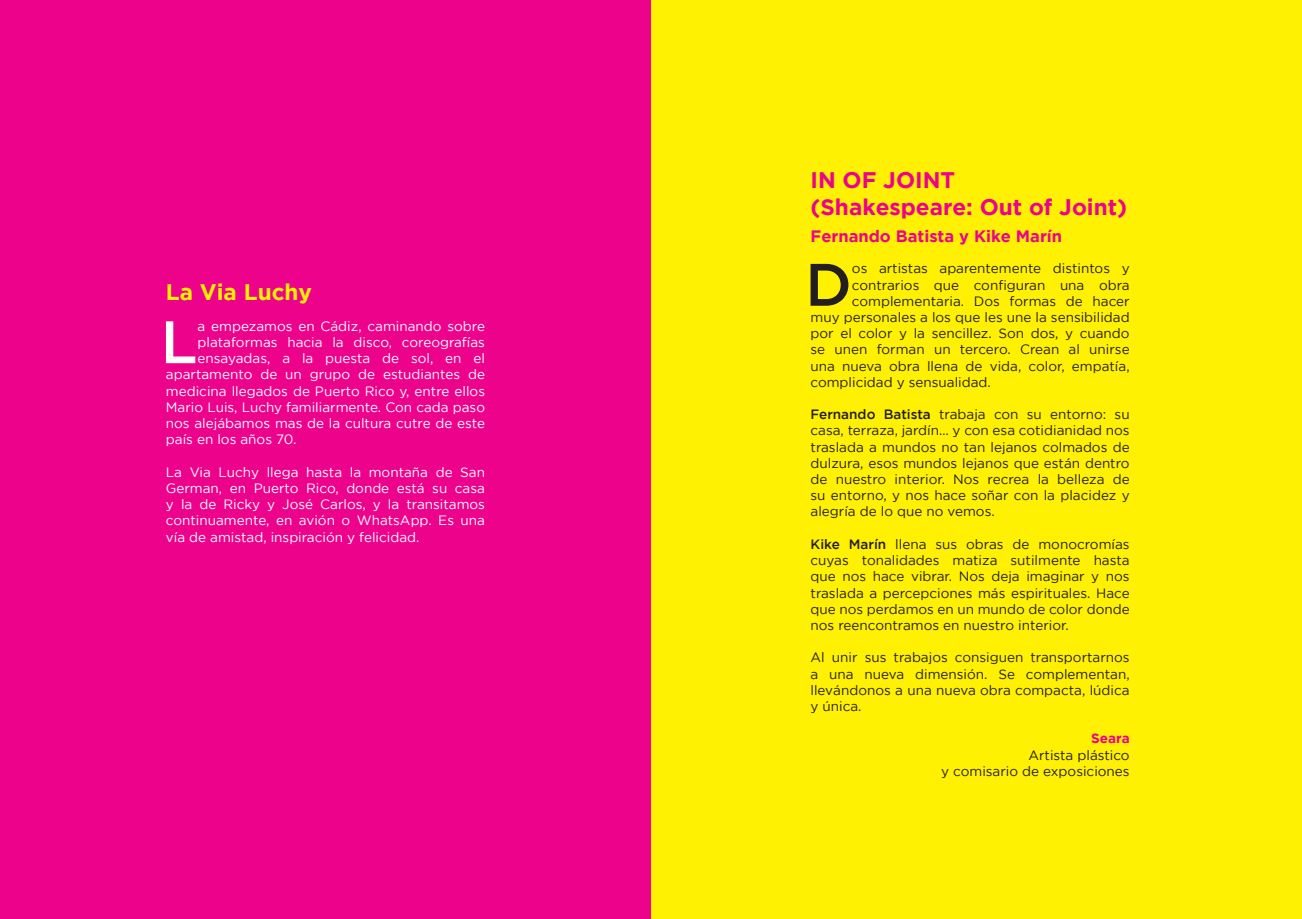
<style>
.page{position:relative;width:1302px;height:919px;background:#fff}
.page>*{position:absolute;margin:0;border:0;box-sizing:border-box;transform-origin:0 0}
.t1{font:500 59.85px "Gotham";color:#fff}
.t2{font:500 59.85px "Gotham";color:#231f20}
.t3{font:700 22.5px/27px "Gotham";color:#ed028c}
.t4{font:700 22.5px "Gotham";color:#fff101}
.t5{font:700 16.5px "Gotham";color:#ed028c}
.t6{font:13.5px/16.2px "Gotham";color:#231f20;text-align:justify}
.t7{font:13.5px/16.2px "Gotham";color:#fff;text-align:justify}
.t8{font:700 13.5px "Gotham";color:#ed028c}
.s1{font-weight:500}
</style>
<div class="page">
<div style="left:0;top:0;width:651px;height:918px;background:#ed028c"></div>
<div style="left:651px;top:0;width:650px;height:918px;background:#fff101"></div>
<h2 class="t4" style="left:166px;top:279px;width:148px">La Via Luchy</h2>
<h1 class="t1" style="left:160px;top:308px;width:39px">L</h1>
<p class="t7" style="left:197px;top:317px;width:289px">a empezamos en Cádiz, caminando sobre</p>
<p class="t7" style="left:197px;top:334px;width:289px">plataformas hacia la disco, coreografías</p>
<p class="t7" style="left:197px;top:350px;width:289px">ensayadas, a la puesta de sol, en el</p>
<p class="t7" style="left:166px;top:366px;width:320px">apartamento de un grupo de estudiantes de</p>
<p class="t7" style="left:166px;top:382px;width:320px">medicina llegados de Puerto Rico y, entre ellos</p>
<p class="t7" style="left:166px;top:398px;width:320px">Mario Luis, Luchy familiarmente. Con cada paso</p>
<p class="t7" style="left:166px;top:415px;width:320px">nos alejábamos mas de la cultura cutre de este</p>
<p class="t7" style="left:166px;top:431px;width:132px">país en los años 70.</p>
<p class="t7" style="left:166px;top:463px;width:320px">La Via Luchy llega hasta la montaña de San German, en Puerto Rico, donde está su casa y la de Ricky y José Carlos, y la transitamos continuamente, en avión o WhatsApp. Es una vía de amistad, inspiración y felicidad.</p>
<h2 class="t3" style="left:810px;top:166px;width:318px">IN OF JOINT<br>(Shakespeare: Out of Joint)</h2>
<p class="t5" style="left:810px;top:227px;width:253px">Fernando Batista y Kike Marín</p>
<h1 class="t2" style="left:805px;top:250px;width:48px">D</h1>
<p class="t6" style="left:851px;top:260px;width:279px">os artistas aparentemente distintos y</p>
<p class="t6" style="left:851px;top:276px;width:279px">contrarios que configuran una obra</p>
<p class="t6" style="left:851px;top:292px;width:279px">complementaria. Dos formas de hacer</p>
<p class="t6" style="left:810px;top:309px;width:320px">muy personales a los que les une la sensibilidad</p>
<p class="t6" style="left:810px;top:325px;width:320px">por el color y la sencillez. Son dos, y cuando</p>
<p class="t6" style="left:810px;top:341px;width:320px">se unen forman un tercero. Crean al unirse</p>
<p class="t6" style="left:810px;top:357px;width:320px">una nueva obra llena de vida, color, empatía,</p>
<p class="t6" style="left:810px;top:373px;width:182px">complicidad y sensualidad.</p>
<p class="t6" style="left:810px;top:406px;width:320px"><span class="s1">Fernando Batista</span> trabaja con su entorno: su casa, terraza, jardín… y con esa cotidianidad nos traslada a mundos no tan lejanos colmados de dulzura, esos mundos lejanos que están dentro de nuestro interior. Nos recrea la belleza de su entorno, y nos hace soñar con la placidez y alegría de lo que no vemos.</p>
<p class="t6" style="left:810px;top:535px;width:320px"><span class="s1">Kike Marín</span> llena sus obras de monocromías cuyas tonalidades matiza sutilmente hasta que nos hace vibrar. Nos deja imaginar y nos traslada a percepciones más espirituales. Hace que nos perdamos en un mundo de color donde nos reencontramos en nuestro interior.</p>
<p class="t6" style="left:810px;top:649px;width:320px">Al unir sus trabajos consiguen transportarnos a una nueva dimensión. Se complementan, llevándonos a una nueva obra compacta, lúdica y única.</p>
<p class="t8" style="left:1090px;top:730px;width:40px">Seara</p>
<p class="t6" style="left:941px;top:746px;width:190px;text-align:right">Artista plástico<br>y comisario de exposiciones</p>
</div>
